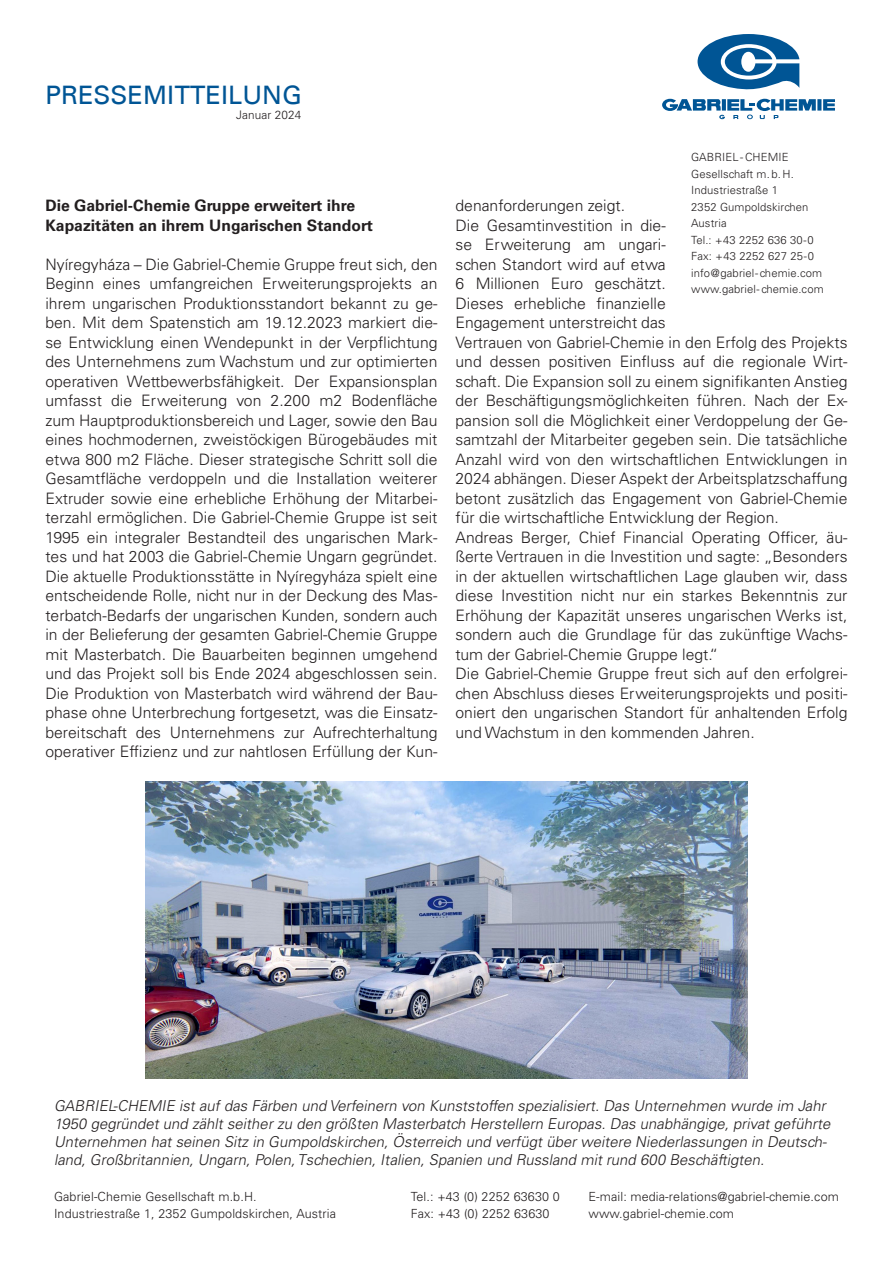
<style>
.page{position:relative;width:893px;height:1263px;background:#fff}
.page>*{position:absolute;margin:0;border:0;box-sizing:border-box;transform-origin:0 0}
.t1{font:25.5px "Univers LT";color:#005595}
.t2{font:300 15.75px/19.5px "Univers LT Std";color:#231f20;text-align:justify}
.t3{font:700 15.75px "Univers LT Std";color:#231f20}
.t4{font:italic 300 15px/18px "Univers LT Std";color:#231f20}
.t5{font:300 12.6px "Univers LT Std";letter-spacing:.01em;color:#231f20}
.t6{font:300 11.85px "Univers LT Std";letter-spacing:.01em;color:#231f20}
.t7{font:300 11.25px/16.5px "Univers LT Std";letter-spacing:.01em;color:#231f20}
</style>
<div class="page">
<svg style="left:698px;top:34px;width:101px;height:56px"></svg>
<svg style="left:823px;top:99px;width:12px;height:12px"></svg>
<svg style="left:817px;top:99px;width:4px;height:12px"></svg>
<svg style="left:662px;top:99px;width:154px;height:20px"></svg>
<img style="left:145px;top:782px;width:603px;height:297px">
<p class="t1" style="left:45px;top:80px;width:258px">PRESSEMITTEILUNG</p>
<p class="t6" style="left:236px;top:108px;width:67px">Januar 2024</p>
<p class="t3" style="left:45px;top:197px;width:311px">Die Gabriel-Chemie Gruppe erweitert ihre</p>
<p class="t3" style="left:45px;top:216px;width:329px">Kapazitäten an ihrem Ungarischen Standort</p>
<p class="t2" style="left:45px;top:255px;width:394px">Nyíregyháza – Die Gabriel-Chemie Gruppe freut sich, den Beginn eines umfangreichen Erweiterungsprojekts an ihrem ungarischen Produktionsstandort bekannt zu ge&shy;ben. Mit dem Spatenstich am 19.12.2023 markiert die&shy;se Entwicklung einen Wendepunkt in der Verpflichtung des Unternehmens zum Wachstum und zur optimierten operativen Wettbewerbsfähigkeit. Der Expansionsplan umfasst die Erweiterung von 2.200 m2 Bodenfläche zum Hauptproduktionsbereich und Lager, sowie den Bau eines hochmodernen, zweistöckigen Bürogebäudes mit etwa 800 m2 Fläche. Dieser strategische Schritt soll die Gesamtfläche verdoppeln und die Installation weiterer Extruder sowie eine erhebliche Erhöhung der Mitarbei&shy;terzahl ermöglichen. Die Gabriel-Chemie Gruppe ist seit 1995 ein integraler Bestandteil des ungarischen Mark&shy;tes und hat 2003 die Gabriel-Chemie Ungarn gegründet.<br>Die aktuelle Produktionsstätte in Nyíregyháza spielt eine entscheidende Rolle, nicht nur in der Deckung des Mas&shy;terbatch-Bedarfs der ungarischen Kunden, sondern auch in der Belieferung der gesamten Gabriel-Chemie Gruppe mit Masterbatch. Die Bauarbeiten beginnen umgehend und das Projekt soll bis Ende 2024 abgeschlossen sein.<br>Die Produktion von Masterbatch wird während der Bau&shy;phase ohne Unterbrechung fortgesetzt, was die Einsatz&shy;bereitschaft des Unternehmens zur Aufrechterhaltung operativer Effizienz und zur nahtlosen Erfüllung der Kun-</p>
<p class="t7" style="left:691px;top:149px;width:99px">GABRIEL -CHEMIE</p>
<p class="t7" style="left:691px;top:166px;width:119px">Gesellschaft m. b. H.<br>Industriestraße 1<br>2352 Gumpoldskirchen</p>
<p class="t7" style="left:691px;top:215px;width:37px">Austria</p>
<p class="t7" style="left:691px;top:232px;width:124px">Tel.: +43 2252 636 30-0</p>
<p class="t7" style="left:691px;top:248px;width:124px">Fax: +43 2252 627 25-0</p>
<p class="t7" style="left:691px;top:265px;width:132px">info@gabriel- chemie.com</p>
<p class="t7" style="left:691px;top:281px;width:134px">www.gabriel- chemie.com</p>
<p class="t2" style="left:455px;top:196px;width:171px">denanforderungen zeigt.</p>
<p class="t2" style="left:455px;top:216px;width:394px;text-align:left">Die Gesamtinvestition in die-<br>se Erweiterung am ungari-<br>schen Standort wird auf etwa<br>6 Millionen Euro geschätzt.<br>Dieses erhebliche finanzielle<br>Engagement unterstreicht das<br>Vertrauen von Gabriel-Chemie in den Erfolg des Projekts und dessen positiven Einfluss auf die regionale Wirt&shy;schaft. Die Expansion soll zu einem signifikanten Anstieg der Beschäftigungsmöglichkeiten führen. Nach der Ex&shy;pansion soll die Möglichkeit einer Verdoppelung der Ge&shy;samtzahl der Mitarbeiter gegeben sein. Die tatsächliche Anzahl wird von den wirtschaftlichen Entwicklungen in 2024 abhängen. Dieser Aspekt der Arbeitsplatzschaffung betont zusätzlich das Engagement von Gabriel-Chemie für die wirtschaftliche Entwicklung der Region.</p>
<p class="t2" style="left:455px;top:528px;width:394px">Andreas Berger, Chief Financial Operating Officer, äu&shy;ßerte Vertrauen in die Investition und sagte: „Besonders in der aktuellen wirtschaftlichen Lage glauben wir, dass diese Investition nicht nur ein starkes Bekenntnis zur Erhöhung der Kapazität unseres ungarischen Werks ist, sondern auch die Grundlage für das zukünftige Wachs&shy;tum der Gabriel-Chemie Gruppe legt.“</p>
<p class="t2" style="left:455px;top:664px;width:394px">Die Gabriel-Chemie Gruppe freut sich auf den erfolgrei&shy;chen Abschluss dieses Erweiterungsprojekts und positi&shy;oniert den ungarischen Standort für anhaltenden Erfolg und Wachstum in den kommenden Jahren.</p>
<p class="t4" style="left:54px;top:1097px;width:781px">GABRIEL-CHEMIE ist auf das Färben und Verfeinern von Kunststoffen spezialisiert. Das Unternehmen wurde im Jahr 1950 gegründet und zählt seither zu den größten Masterbatch Herstellern Europas. Das unabhängige, privat geführte Unternehmen hat seinen Sitz in Gumpoldskirchen, Österreich und verfügt über weitere Niederlassungen in Deutsch&shy;land, Großbritannien, Ungarn, Polen,Tschechien, Italien, Spanien und Russland mit rund 600 Beschäftigten.</p>
<p class="t5" style="left:54px;top:1189px;width:204px">Gabriel-Chemie Gesellschaft m.b.H.</p>
<p class="t5" style="left:411px;top:1189px;width:151px">Tel.: +43 (0) 2252 63630 0</p>
<p class="t5" style="left:588px;top:1189px;width:252px">E-mail: media-relations@gabriel-chemie.com</p>
<p class="t5" style="left:54px;top:1206px;width:284px">Industriestraße 1, 2352 Gumpoldskirchen, Austria</p>
<p class="t5" style="left:411px;top:1206px;width:140px">Fax: +43 (0) 2252 63630</p>
<p class="t5" style="left:588px;top:1206px;width:147px">www.gabriel-chemie.com</p>
</div>
